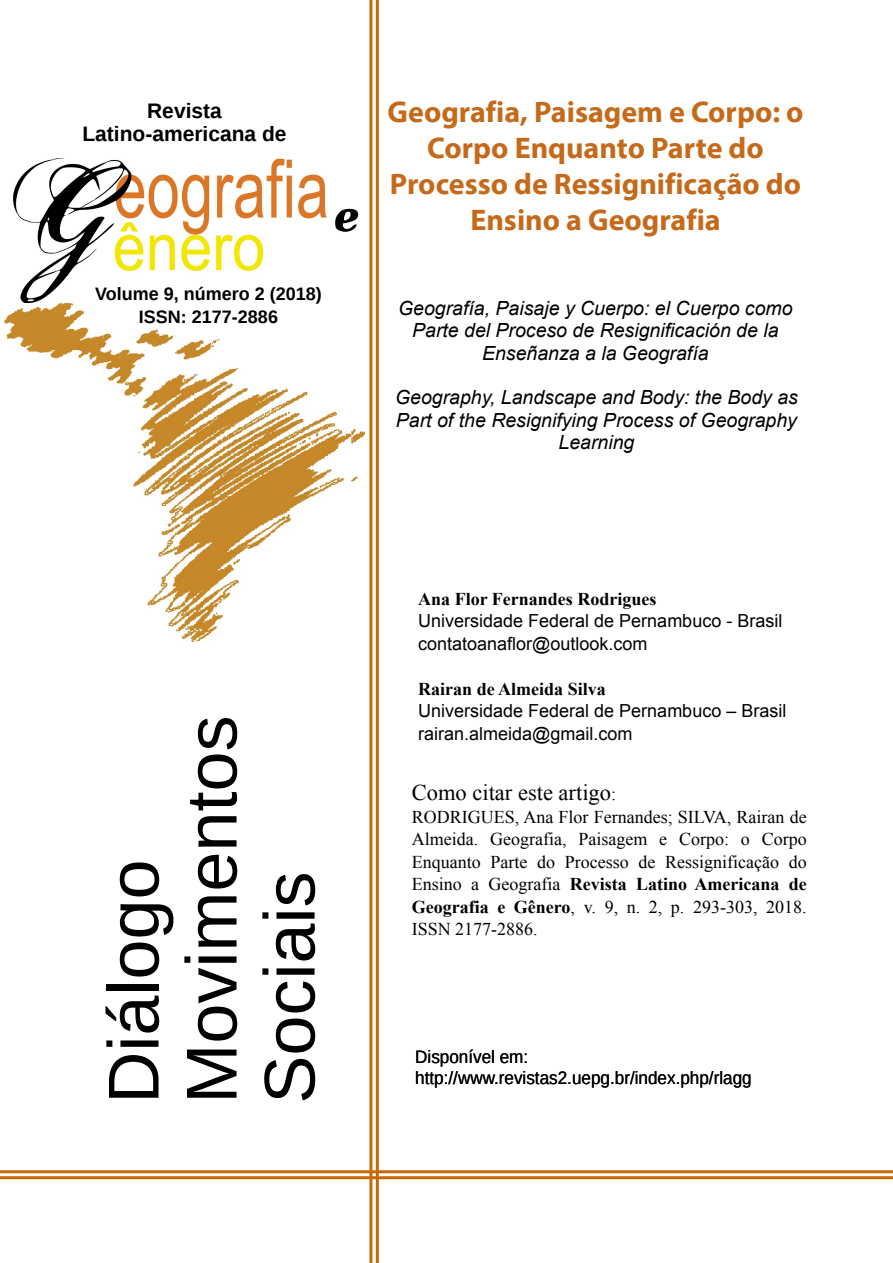
<style>
.page{position:relative;width:893px;height:1263px;background:#fff}
.page>*{position:absolute;margin:0;border:0;box-sizing:border-box;transform-origin:0 0}
.t1{font:72px/78px "Liberation Sans";color:#000}
.t2{font:700 30px/36px "Myriad Pro";color:rgb(191 89 0/.9);text-align:center}
.t3{font:22.5px "Times New Roman";color:#000}
.t4{font:700 21px/22.5px "Liberation Sans";color:#000;text-align:center}
.t5{font:italic 19.5px/22.5px "Arial";color:#000;text-align:center}
.t6{font:18px/22.5px "Times New Roman";color:#000;text-align:justify}
.t7{font:18px/22.5px "Arial";color:#000}
.t8{font:18px/21.6px "Liberation Sans";color:#000;scale:.95 1}
.t9{font:700 18px "Times New Roman";color:#000}
.t10{font:700 18px/22.5px "Liberation Sans";color:#000;text-align:center}
.s1{font-size:18px}
.s2{font-weight:700}
</style>
<div class="page">
<img style="left:13px;top:157px;width:346px;height:147px">
<hr style="left:376px;top:0;width:3px;height:1263px;background:#c56902">
<hr style="left:369px;top:0;width:3px;height:1263px;background:#c56902">
<hr style="left:0;top:1176px;width:893px;height:3px;background:#c56902">
<hr style="left:0;top:1170px;width:893px;height:3px;background:#c56902">
<img style="left:4px;top:304px;width:360px;height:337px">
<p class="t4" style="left:82px;top:100px;width:206px">Revista<br>Latino-americana de</p>
<p class="t10" style="left:95px;top:283px;width:228px">Volume 9, número 2 (2018)<br>ISSN: 2177-2886</p>
<h1 class="t1" style="left:95px;top:1103px;width:390px;rotate:-90deg">Diálogo<br>Movimentos<br>Sociais</h1>
<h2 class="t2" style="left:388px;top:97px;width:417px">Geografia, Paisagem e Corpo: o<br>Corpo Enquanto Parte do<br>Processo de Ressignificação do<br>Ensino a Geografia</h2>
<p class="t5" style="left:398px;top:297px;width:396px">Geografía, Paisaje y Cuerpo: el Cuerpo como<br>Parte del Proceso de Resignificación de la<br>Enseñanza a la Geografía</p>
<p class="t5" style="left:395px;top:386px;width:404px">Geography, Landscape and Body: the Body as<br>Part of the Resignifying Process of Geography<br>Learning</p>
<p class="t9" style="left:418px;top:589px;width:240px">Ana Flor Fernandes Rodrigues</p>
<p class="t7" style="left:418px;top:610px;width:366px">Universidade Federal de Pernambuco - Brasil contatoanaflor@outlook.com</p>
<p class="t9" style="left:418px;top:679px;width:189px">Rairan de Almeida Silva</p>
<p class="t7" style="left:418px;top:700px;width:370px">Universidade Federal de Pernambuco – Brasil rairan.almeida@gmail.com</p>
<p class="t3" style="left:412px;top:780px;width:206px">Como citar este artigo<span class="s1">:</span></p>
<p class="t6" style="left:412px;top:806px;width:396px">RODRIGUES, Ana Flor Fernandes; SILVA, Rairan de Almeida. Geografia, Paisagem e Corpo: o Corpo Enquanto Parte do Processo de Ressignificação do Ensino a Geografia <span class="s2">Revista Latino Americana de Geografia e Gênero</span>, v. 9, n. 2, p. 293-303, 2018.<br>ISSN 2177-2886.</p>
<p class="t8" style="left:415px;top:1046px;width:356px">Disponível em: http://www.revistas2.uepg.br/index.php/rlagg</p>
</div>
